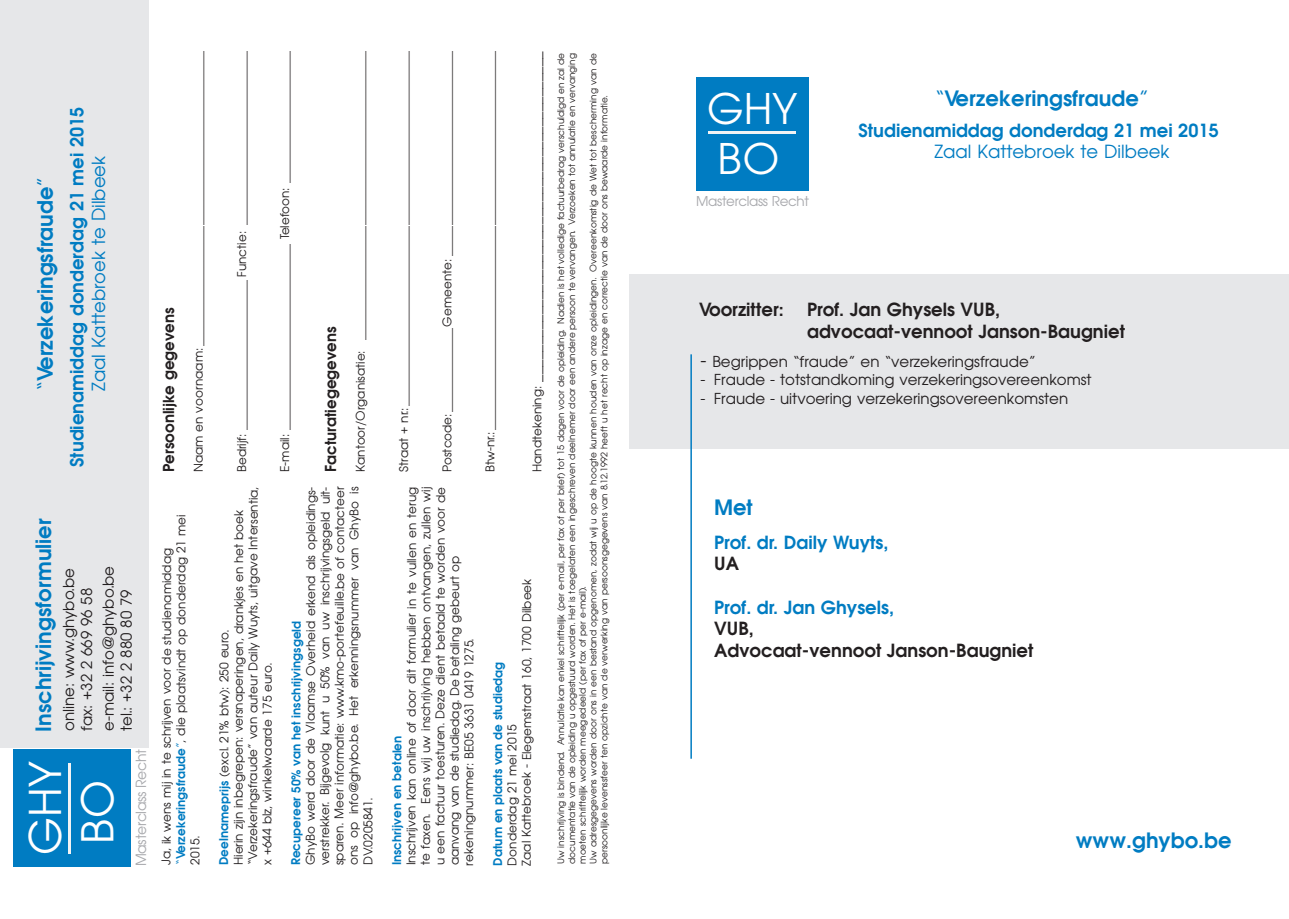
<style>
.page{position:relative;width:1289px;height:919px;background:#fff}
.page>*{position:absolute;margin:0;border:0;box-sizing:border-box;transform-origin:0 0}
.t1{font:43.5px/52.2px "Avian";color:#fff}
.t2{font:41.85px/50.2px "Avian";color:#fff}
.t3{font:700 21px "Avian";color:#007cc2}
.t4{font:700 18px "Avian";color:#007cc2}
.t5{font:700 18px "Avian";color:#231f20}
.t6{font:18px "Avian";color:#007cc2}
.t7{font:15px "Avian";color:#231f20}
.t8{font:700 15px "Avian";color:#231f20}
.t9{font:13.95px "Avian";letter-spacing:-.025em;color:#a8a9ad}
.t10{font:13.5px "Avian";letter-spacing:-.025em;color:#a8a9ad}
.t11{font:12px/14.4px "Avian";color:#231f20}
.t12{font:700 12px "Avian";color:#007cc2}
.t13{font:9px/10.8px "Avian";color:#231f20;text-align:justify}
.s1{font-size:12px}
.s2{font-weight:700;color:#007cc2}
.s3{font-size:18px}
</style>
<div class="page">
<div style="left:629px;top:274px;width:659px;height:174px;background:#e6e7e9"></div>
<div style="left:696px;top:78px;width:113px;height:113px;background:#007cc2"></div>
<hr style="left:708px;top:131px;width:87px;height:2px;background:#f2f3f4">
<hr style="left:690px;top:354px;width:2px;height:404px;background:#007cc2">
<div style="left:0;top:0;width:149px;height:747px;background:#e6e7e9"></div>
<div style="left:13px;top:749px;width:118px;height:117px;background:#007cc2"></div>
<hr style="left:69px;top:762px;width:2px;height:91px;background:#f2f3f4">
<p class="t3" style="left:31px;top:391px;width:216px;rotate:-90deg">“Verzekeringsfraude”</p>
<p class="t4" style="left:65px;top:467px;width:362px;rotate:-90deg">Studienamiddag donderdag 21 mei 2015</p>
<p class="t6" style="left:88px;top:391px;width:236px;rotate:-90deg">Zaal Kattebroek te Dilbeek</p>
<p class="t3" style="left:30px;top:731px;width:215px;rotate:-90deg">Inschrijvingsformulier</p>
<p class="t7" style="left:60px;top:731px;width:165px;rotate:-90deg">online: www.ghybo.be</p>
<p class="t7" style="left:78px;top:731px;width:145px;rotate:-90deg">fax: +32 2 669 96 58</p>
<p class="t7" style="left:99px;top:731px;width:167px;rotate:-90deg">e-mail: info@ghybo.be</p>
<p class="t7" style="left:117px;top:731px;width:143px;rotate:-90deg">tel.: +32 2 880 80 79</p>
<p class="t1" style="left:20px;top:854px;width:95px;rotate:-90deg">GHY<br>BO</p>
<p class="t9" style="left:133px;top:866px;width:118px;rotate:-90deg">Masterclass Recht</p>
<p class="t8" style="left:159px;top:472px;width:166px;rotate:-90deg">Persoonlijke gegevens</p>
<p class="t11" style="left:191px;top:472px;width:422px;rotate:-90deg">Naam en voornaam: _________________________________________________</p>
<p class="t11" style="left:234px;top:472px;width:422px;rotate:-90deg">Bedrijf: _________________________ Functie: _____________________________</p>
<p class="t11" style="left:278px;top:472px;width:422px;rotate:-90deg">E-mail: _______________________________ Telefoon: ______________________</p>
<p class="t8" style="left:321px;top:472px;width:147px;rotate:-90deg">Facturatiegegevens</p>
<p class="t11" style="left:353px;top:472px;width:422px;rotate:-90deg">Kantoor/Organisatie: ________________________________________________</p>
<p class="t11" style="left:396px;top:472px;width:422px;rotate:-90deg">Straat + nr.:___________________________________________________________</p>
<p class="t11" style="left:440px;top:472px;width:422px;rotate:-90deg">Postcode:______________Gemeente: __________________________________</p>
<p class="t11" style="left:483px;top:472px;width:422px;rotate:-90deg">Btw-nr.:_______________________________________________________________</p>
<p class="t7" style="left:527px;top:472px;width:422px;rotate:-90deg"><span class="s1">Handtekening:</span> ____________________________________________</p>
<p class="t11" style="left:174px;top:864px;width:352px;rotate:-90deg"><span class="s2">“Verzekeringsfraude”</span>, die plaatsvindt op donderdag 21 mei<br>2015.</p>
<p class="t11" style="left:159px;top:864px;width:318px;rotate:-90deg">Ja, ik wens mij in te schrijven voor de studienamiddag</p>
<p class="t11" style="left:231px;top:865px;width:380px;rotate:-90deg">Hierin zijn inbegrepen: versnaperingen, drankjes en het boek “Verzekeringsfraude” van auteur Daily Wuyts, uitgave Intersentia, x +644 blz, winkelwaarde 175 euro.</p>
<p class="t11" style="left:217px;top:865px;width:237px;rotate:-90deg"><span class="s2">Deelnameprijs</span> (excl. 21% btw): 250 euro.</p>
<p class="t11" style="left:303px;top:865px;width:380px;text-align:justify;rotate:-90deg">GhyBo werd door de Vlaamse Overheid erkend als opleidings&shy;verstrekker. Bijgevolg kunt u 50% van uw inschrijvingsgeld uit&shy;sparen. Meer informatie: www.kmo-portefeuille.be of contacteer ons op info@ghybo.be. Het erkenningsnummer van GhyBo is DV.0205841.</p>
<p class="t12" style="left:288px;top:865px;width:246px;rotate:-90deg">Recupereer 50% van het inschrijvingsgeld</p>
<p class="t11" style="left:404px;top:865px;width:380px;text-align:justify;rotate:-90deg">Inschrijven kan online of door dit formulier in te vullen en terug te faxen. Eens wij uw inschrijving hebben ontvangen, zullen wij u een factuur toesturen. Deze dient betaald te worden voor de aanvang van de studiedag. De betaling gebeurt op</p>
<p class="t11" style="left:462px;top:865px;width:228px;rotate:-90deg">rekeningnummer: BE05 3631 0419 1275.</p>
<p class="t12" style="left:389px;top:865px;width:131px;rotate:-90deg">Inschrijven en betalen</p>
<p class="t11" style="left:519px;top:865px;width:288px;rotate:-90deg">Zaal Kattebroek - Elegemstraat 160, 1700 Dilbeek</p>
<p class="t12" style="left:490px;top:865px;width:205px;rotate:-90deg">Datum en plaats van de studiedag</p>
<p class="t11" style="left:505px;top:865px;width:143px;rotate:-90deg">Donderdag 21 mei 2015</p>
<p class="t13" style="left:555px;top:863px;width:812px;rotate:-90deg">Uw inschrijving is bindend. Annulatie kan enkel schriftelijk (per e-mail, per fax of per brief) tot 15 dagen voor de opleiding. Nadien is het volledige factuurbedrag verschuldigd en zal de documentatie van de opleiding u opgestuurd worden. Het is toegelaten een ingeschreven deelnemer door een andere persoon te vervangen. Verzoeken tot annulatie en vervanging moeten schriftelijk worden meegedeeld (per fax of per e-mail).</p>
<p class="t13" style="left:588px;top:863px;width:812px;rotate:-90deg">Uw adresgegevens worden door ons in een bestand opgenomen, zodat wij u op de hoogte kunnen houden van onze opleidingen. Overeenkomstig de Wet tot bescherming van de persoonlijke levenssfeer ten opzichte van de verwerking van persoonsgegevens van 8.12.1992 heeft u het recht op inzage en correctie van de door ons bewaarde informatie.</p>
<p class="t2" style="left:707px;top:84px;width:92px">GHY<br>BO</p>
<p class="t3" style="left:934px;top:85px;width:216px">“Verzekeringsfraude”</p>
<p class="t4" style="left:858px;top:118px;width:362px">Studienamiddag donderdag 21 mei 2015</p>
<p class="t6" style="left:934px;top:141px;width:236px">Zaal Kattebroek te Dilbeek</p>
<p class="t10" style="left:696px;top:193px;width:114px">Masterclass Recht</p>
<p class="t5" style="left:699px;top:297px;width:86px">Voorzitter:</p>
<p class="t5" style="left:807px;top:297px;width:195px">Prof. Jan Ghysels VUB,</p>
<p class="t5" style="left:807px;top:319px;width:319px">advocaat-vennoot Janson-Baugniet</p>
<p class="t7" style="left:700px;top:353px;width:337px"><span class="s3">-</span> Begrippen “fraude” en “verzekeringsfraude”</p>
<p class="t7" style="left:700px;top:371px;width:393px">- Fraude - totstandkoming verzekeringsovereenkomst</p>
<p class="t7" style="left:700px;top:389px;width:369px">- Fraude - uitvoering verzekeringsovereenkomsten</p>
<p class="t3" style="left:714px;top:493px;width:40px">Met</p>
<p class="t4" style="left:714px;top:530px;width:176px">Prof. dr. Daily Wuyts,</p>
<p class="t5" style="left:714px;top:552px;width:26px">UA</p>
<p class="t4" style="left:714px;top:595px;width:181px">Prof. dr. Jan Ghysels,</p>
<p class="t5" style="left:714px;top:616px;width:41px">VUB,</p>
<p class="t5" style="left:714px;top:638px;width:321px">Advocaat-vennoot Janson-Baugniet</p>
<p class="t3" style="left:1075px;top:826px;width:157px">www.ghybo.be</p>
</div>
